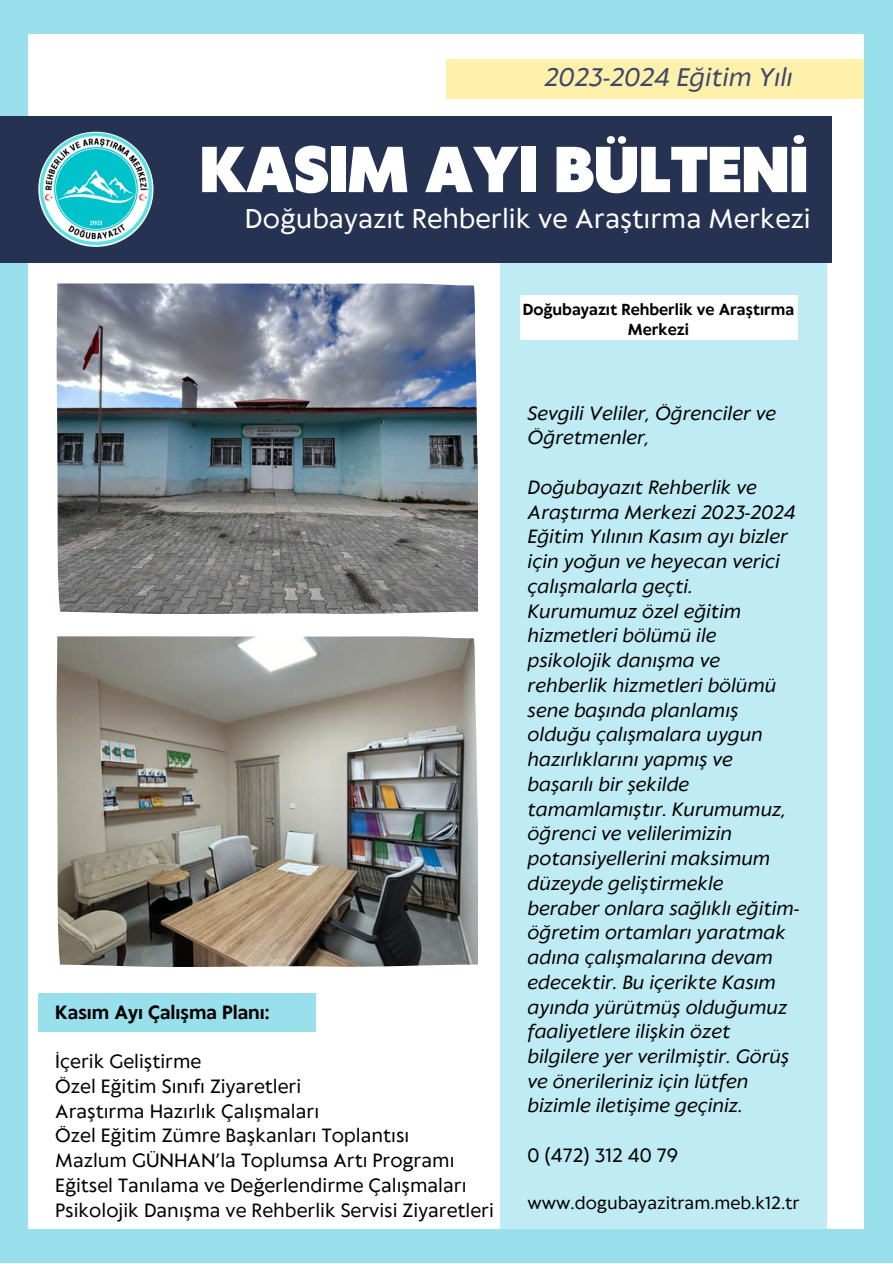
<style>
.page{position:relative;width:893px;height:1264px;background:#fff}
.page>*{position:absolute;margin:0;border:0;box-sizing:border-box;transform-origin:0 0}
.t1{font:900 60.75px "Klein Text";color:#fff}
.t2{font:25.5px "Klein Text";color:#fff}
.t3{font:italic 23.85px "Klein Text";color:#3c486a}
.t4{font:italic 18px/24.8px "Klein Text";color:#000}
.t5{font:18px "Klein Text";color:#000}
.t6{font:700 18px "Klein Text";color:#000}
.t7{font:16.5px "Klein Text";color:#000}
.t8{font:700 15px/20.2px "Klein Text";color:#000;text-align:center}
</style>
<div class="page">
<div style="left:0;top:0;width:892px;height:1262px;background:#99dfec"></div>
<div style="left:29px;top:34px;width:834px;height:1194px;background:#fff"></div>
<div style="left:500px;top:206px;width:326px;height:1022px;background:#bfebf4"></div>
<div style="left:0;top:116px;width:832px;height:146px;background:#253252"></div>
<div style="left:446px;top:59px;width:417px;height:39px;background:#fff0ac"></div>
<div style="left:38px;top:993px;width:278px;height:38px;background:#99dfec"></div>
<div style="left:519px;top:295px;width:278px;height:44px;background:#fff"></div>
<img style="left:56px;top:283px;width:421px;height:331px">
<img style="left:38px;top:132px;width:115px;height:115px;border-radius:50%">
<img style="left:57px;top:636px;width:420px;height:330px">
<p class="t3" style="left:544px;top:65px;width:250px">2023-2024 Eğitim Yılı</p>
<p class="t1" style="left:200px;top:139px;width:610px">KASIM AYI BÜLTENİ</p>
<p class="t2" style="left:245px;top:206px;width:567px">Doğubayazıt Rehberlik ve Araştırma Merkezi</p>
<p class="t6" style="left:55px;top:1002px;width:216px">Kasım Ayı Çalışma Planı:</p>
<p class="t5" style="left:55px;top:1052px;width:148px">İçerik Geliştirme</p>
<p class="t5" style="left:55px;top:1077px;width:247px">Özel Eğitim Sınıfı Ziyaretleri</p>
<p class="t5" style="left:55px;top:1101px;width:265px">Araştırma Hazırlık Çalışmaları</p>
<p class="t5" style="left:55px;top:1126px;width:355px">Özel Eğitim Zümre Başkanları Toplantısı</p>
<p class="t5" style="left:55px;top:1151px;width:401px">Mazlum GÜNHAN’la Toplumsa Artı Programı</p>
<p class="t5" style="left:55px;top:1175px;width:412px">Eğitsel Tanılama ve Değerlendirme Çalışmaları</p>
<p class="t5" style="left:55px;top:1200px;width:440px">Psikolojik Danışma ve Rehberlik Servisi Ziyaretleri</p>
<p class="t8" style="left:522px;top:300px;width:273px">Doğubayazıt Rehberlik ve Araştırma<br>Merkezi</p>
<p class="t4" style="left:527px;top:402px;width:250px">Sevgili Veliler, Öğrenciler ve<br>Öğretmenler,</p>
<p class="t4" style="left:527px;top:476px;width:273px">Doğubayazıt Rehberlik ve<br>Araştırma Merkezi 2023-2024<br>Eğitim Yılının Kasım ayı bizler için yoğun ve heyecan verici çalışmalarla geçti.<br>Kurumumuz özel eğitim hizmetleri bölümü ile psikolojik danışma ve rehberlik hizmetleri bölümü sene başında planlamış olduğu çalışmalara uygun hazırlıklarını yapmış ve başarılı bir şekilde tamamlamıştır. Kurumumuz, öğrenci ve velilerimizin potansiyellerini maksimum düzeyde geliştirmekle beraber onlara sağlıklı eğitim&shy;öğretim ortamları yaratmak adına çalışmalarına devam edecektir. Bu içerikte Kasım ayında yürütmüş olduğumuz faaliyetlere ilişkin özet bilgilere yer verilmiştir. Görüş ve önerileriniz için lütfen bizimle iletişime geçiniz.</p>
<p class="t5" style="left:527px;top:1146px;width:152px">0 (472) 312 40 79</p>
<p class="t7" style="left:527px;top:1194px;width:273px">www.dogubayazitram.meb.k12.tr</p>
</div>
